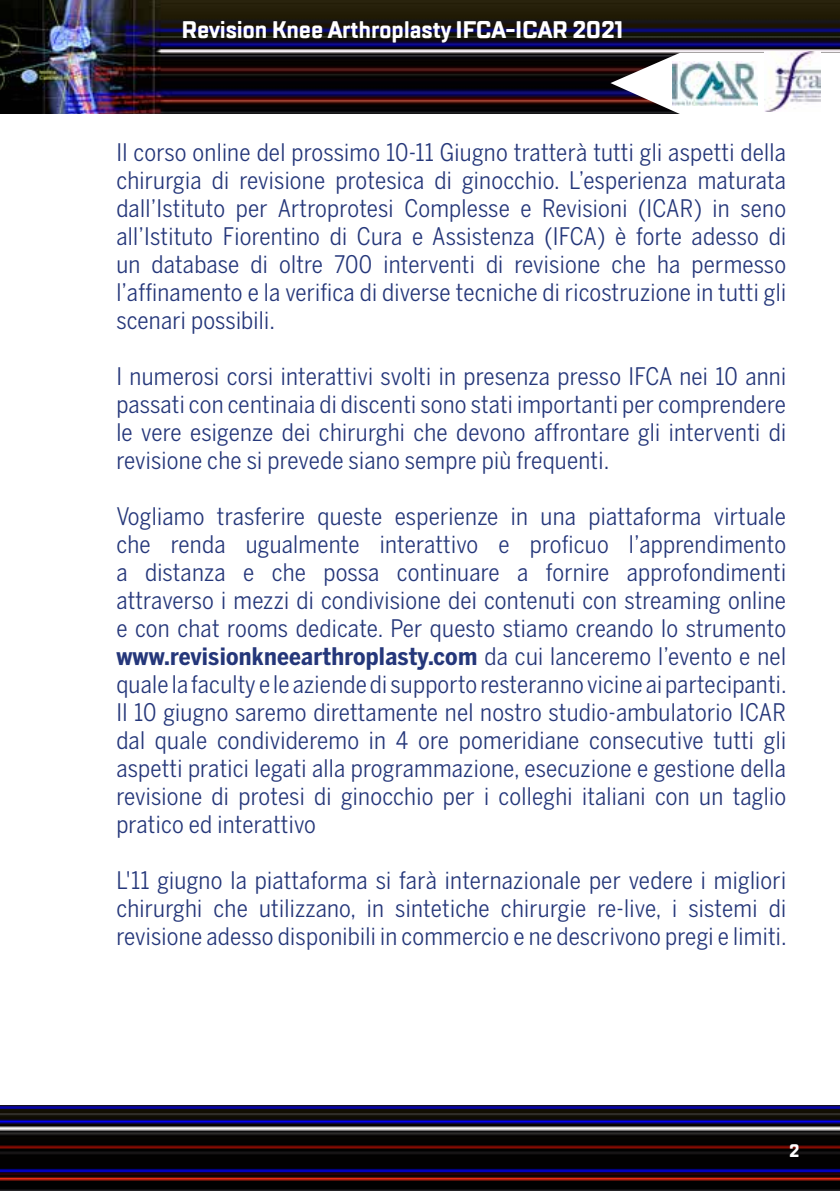
<style>
.page{position:relative;width:840px;height:1191px;background:#fff}
.page>*{position:absolute;margin:0;border:0;box-sizing:border-box;transform-origin:0 0}
.t1{font:24px/28px "Benton Sans Cond";letter-spacing:.01em;color:#25377a;text-align:justify}
.t2{font:700 24px "TT Lakes Condensed";letter-spacing:-.01em;color:#fff}
.t3{font:700 18px "TT Lakes Condensed";color:#fff}
.s1{font-weight:700}
</style>
<div class="page">
<img style="left:0;top:0;width:839px;height:113px">
<img style="left:0;top:1106px;width:839px;height:85px">
<svg style="left:610px;top:53px;width:229px;height:61px"></svg>
<img style="left:671px;top:62px;width:86px;height:43px">
<img style="left:763px;top:52px;width:56px;height:59px">
<p class="t2" style="left:181px;top:15px;width:443px">Revision Knee Arthroplasty IFCA-ICAR 2021</p>
<p class="t1" style="left:116px;top:138px;width:670px">Il corso online del prossimo 10-11 Giugno tratterà tutti gli aspetti della chirurgia di revisione protesica di ginocchio. L’esperienza maturata dall’Istituto per Artroprotesi Complesse e Revisioni (ICAR) in seno all’Istituto Fiorentino di Cura e Assistenza (IFCA) è forte adesso di un database di oltre 700 interventi di revisione che ha permesso l’affinamento e la verifica di diverse tecniche di ricostruzione in tutti gli scenari possibili.</p>
<p class="t1" style="left:116px;top:362px;width:670px">I numerosi corsi interattivi svolti in presenza presso IFCA nei 10 anni passati con centinaia di discenti sono stati importanti per comprendere le vere esigenze dei chirurghi che devono affrontare gli interventi di revisione che si prevede siano sempre più frequenti.</p>
<p class="t1" style="left:116px;top:502px;width:671px">Vogliamo trasferire queste esperienze in una piattaforma virtuale che renda ugualmente interattivo e proficuo l’apprendimento a distanza e che possa continuare a fornire approfondimenti attraverso i mezzi di condivisione dei contenuti con streaming online e con chat rooms dedicate. Per questo stiamo creando lo strumento <span class="s1">www.revisionkneearthroplasty.com</span> da cui lanceremo l’evento e nel quale la faculty e le aziende di supporto resteranno vicine ai partecipanti.<br>Il 10 giugno saremo direttamente nel nostro studio-ambulatorio ICAR dal quale condivideremo in 4 ore pomeridiane consecutive tutti gli aspetti pratici legati alla programmazione, esecuzione e gestione della revisione di protesi di ginocchio per i colleghi italiani con un taglio pratico ed interattivo</p>
<p class="t1" style="left:116px;top:866px;width:671px">L'11 giugno la piattaforma si farà internazionale per vedere i migliori chirurghi che utilizzano, in sintetiche chirurgie re-live, i sistemi di revisione adesso disponibili in commercio e ne descrivono pregi e limiti.</p>
<p class="t3" style="left:788px;top:1139px;width:12px">2</p>
</div>
